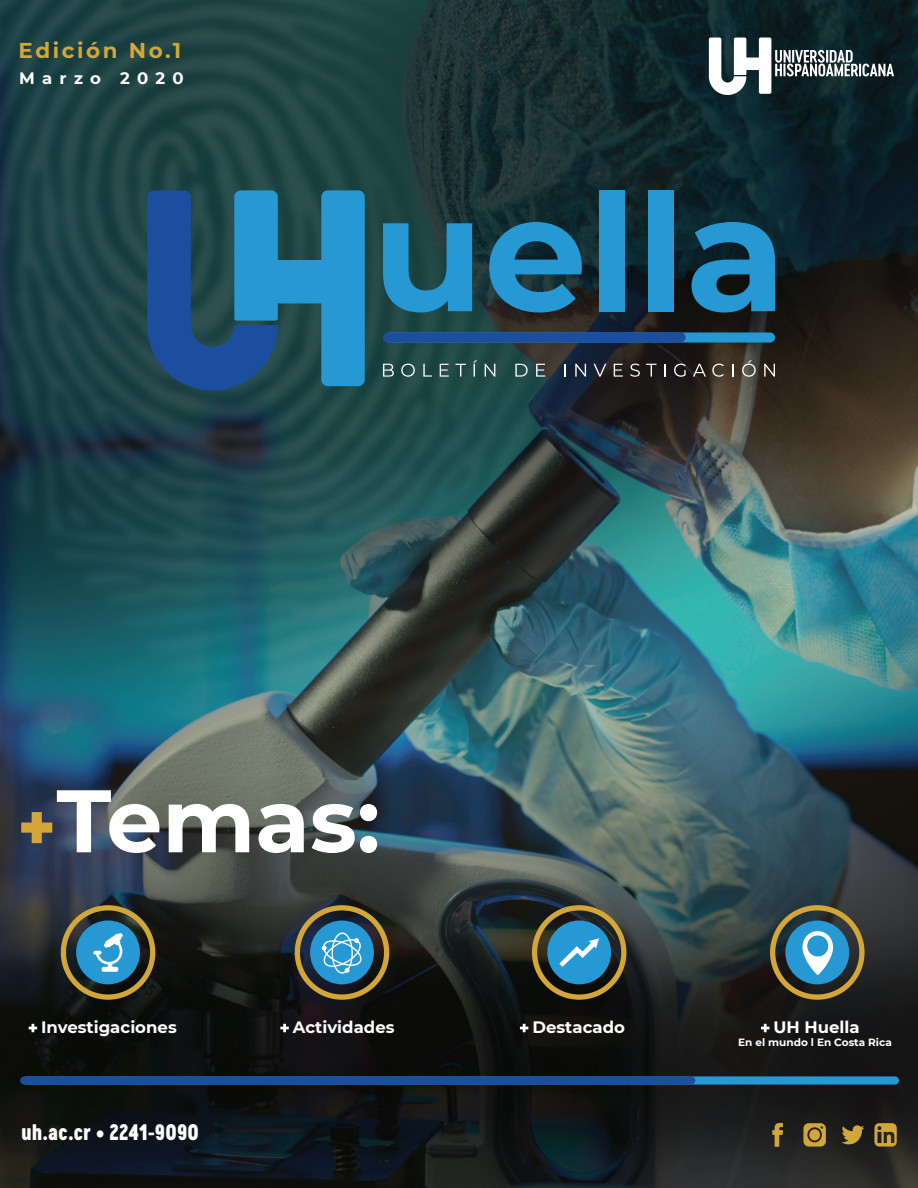
<style>
.page{position:relative;width:918px;height:1188px;background:#fff}
.page>*{position:absolute;margin:0;border:0;box-sizing:border-box;transform-origin:0 0}
.t1{font:700 88.65px "Montserrat";color:#fff}
.t2{font:700 21.45px "Montserrat";letter-spacing:.12em;color:#d3a737}
.t3{font:21px "Cervo Neue Black Neue";letter-spacing:.015em;color:#fff;scale:.93 1}
.t4{font:700 16.5px "Montserrat";color:#fff}
.t5{font:700 16.5px "Montserrat";letter-spacing:.44em;color:#fff}
.t6{font:700 10.5px "Montserrat";color:#fff}
</style>
<div class="page">
<img style="left:0;top:0;width:918px;height:1188px">
<svg style="left:772px;top:1123px;width:11px;height:24px"></svg>
<svg style="left:841px;top:1125px;width:23px;height:19px"></svg>
<svg style="left:803px;top:1123px;width:23px;height:24px"></svg>
<svg style="left:874px;top:1123px;width:23px;height:24px"></svg>
<svg style="left:709px;top:38px;width:185px;height:57px"></svg>
<div style="left:27px;top:1076px;width:868px;height:9px;background:#2698d4"></div>
<div style="left:24px;top:1076px;width:667px;height:9px;background:#1c4ea0"></div>
<div style="left:310px;top:921px;width:64px;height:63px;background:#2698d4;border-radius:50%"></div>
<div style="left:332px;top:932px;width:21px;height:42px;border:1px solid #fff;border-radius:50%"></div>
<svg style="left:321px;top:938px;width:41px;height:35px"></svg>
<div style="left:295px;top:905px;width:94px;height:95px;border:5px solid #d3a737;border-radius:50%"></div>
<svg style="left:280px;top:1024px;width:9px;height:8px"></svg>
<div style="left:547px;top:921px;width:64px;height:63px;background:#2698d4;border-radius:50%"></div>
<svg style="left:559px;top:938px;width:40px;height:29px"></svg>
<div style="left:532px;top:905px;width:94px;height:95px;border:5px solid #d3a737;border-radius:50%"></div>
<svg style="left:520px;top:1024px;width:8px;height:8px"></svg>
<div style="left:785px;top:921px;width:64px;height:63px;background:#2698d4;border-radius:50%"></div>
<svg style="left:802px;top:931px;width:32px;height:44px"></svg>
<div style="left:807px;top:935px;width:21px;height:22px;background:#2698d4;border-radius:50%"></div>
<div style="left:770px;top:905px;width:95px;height:95px;border:5px solid #d3a737;border-radius:50%"></div>
<svg style="left:761px;top:1024px;width:8px;height:8px"></svg>
<svg style="left:147px;top:190px;width:218px;height:200px;background:#226692"></svg>
<svg style="left:383px;top:223px;width:89px;height:90px;background:#23799f"></svg>
<svg style="left:489px;top:222px;width:93px;height:91px;background:#206e93"></svg>
<div style="left:599px;top:190px;width:25px;height:121px;background:#2698d4"></div>
<div style="left:648px;top:190px;width:26px;height:121px;background:#2698d4"></div>
<svg style="left:692px;top:222px;width:83px;height:91px;background:#1d709a"></svg>
<svg style="left:383px;top:364px;width:11px;height:13px"></svg>
<svg style="left:401px;top:364px;width:14px;height:13px"></svg>
<svg style="left:423px;top:364px;width:9px;height:13px"></svg>
<svg style="left:440px;top:364px;width:9px;height:13px"></svg>
<svg style="left:455px;top:364px;width:11px;height:13px"></svg>
<svg style="left:473px;top:360px;width:4px;height:17px"></svg>
<svg style="left:485px;top:364px;width:10px;height:13px"></svg>
<svg style="left:515px;top:364px;width:13px;height:13px"></svg>
<svg style="left:536px;top:364px;width:9px;height:13px"></svg>
<svg style="left:564px;top:364px;width:2px;height:13px"></svg>
<svg style="left:575px;top:364px;width:11px;height:13px"></svg>
<svg style="left:594px;top:364px;width:12px;height:13px"></svg>
<svg style="left:614px;top:364px;width:9px;height:13px"></svg>
<svg style="left:630px;top:364px;width:10px;height:13px"></svg>
<svg style="left:646px;top:364px;width:11px;height:13px"></svg>
<svg style="left:664px;top:364px;width:2px;height:13px"></svg>
<svg style="left:674px;top:364px;width:12px;height:13px"></svg>
<svg style="left:693px;top:364px;width:13px;height:13px"></svg>
<svg style="left:712px;top:364px;width:12px;height:13px"></svg>
<svg style="left:732px;top:364px;width:2px;height:13px"></svg>
<svg style="left:742px;top:360px;width:14px;height:17px"></svg>
<svg style="left:764px;top:364px;width:11px;height:13px"></svg>
<div style="left:384px;top:332px;width:391px;height:11px;background:#2698d4;border-radius:5px"></div>
<div style="left:383px;top:332px;width:303px;height:11px;background:#1c4ea0;border-radius:5px"></div>
<svg style="left:29px;top:1024px;width:8px;height:8px"></svg>
<div style="left:76px;top:921px;width:64px;height:63px;background:#2698d4;border-radius:50%"></div>
<svg style="left:93px;top:933px;width:30px;height:39px"></svg>
<div style="left:61px;top:905px;width:94px;height:95px;border:5px solid #d3a737;border-radius:50%"></div>
<svg style="left:21px;top:812px;width:31px;height:31px"></svg>
<h2 class="t2" style="left:19px;top:35px;width:164px">Edición No.1</h2>
<p class="t5" style="left:19px;top:66px;width:166px">Marzo 2020</p>
<h1 class="t1" style="left:57px;top:757px;width:325px">Temas:</h1>
<p class="t4" style="left:41px;top:1015px;width:137px">Investigaciones</p>
<p class="t3" style="left:22px;top:1117px;width:192px">uh.ac.cr • 2241-9090</p>
<p class="t4" style="left:293px;top:1015px;width:103px">Actividades</p>
<p class="t4" style="left:532px;top:1015px;width:94px">Destacado</p>
<p class="t4" style="left:774px;top:1015px;width:88px">UH Huella</p>
<p class="t6" style="left:738px;top:1034px;width:155px">En el mundo l En Costa Rica</p>
</div>
